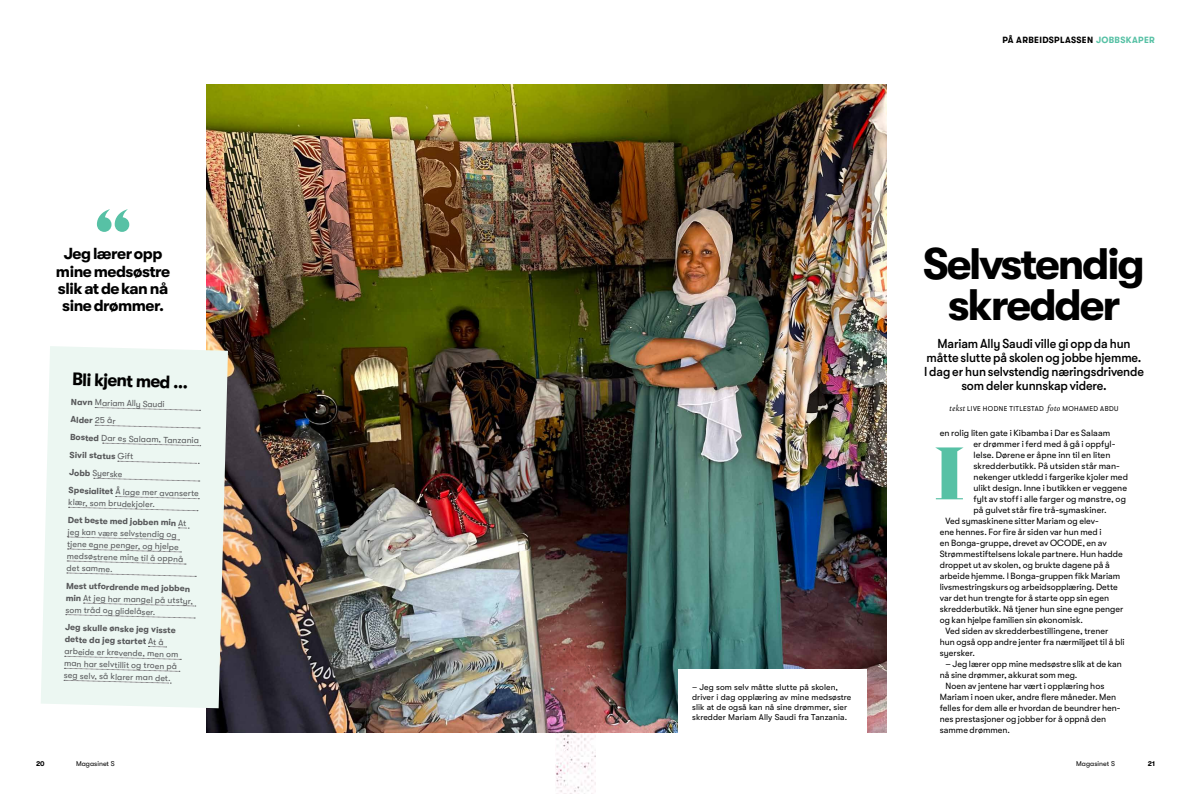
<style>
.page{position:relative;width:1191px;height:794px;background:#fff}
.page>*{position:absolute;margin:0;border:0;box-sizing:border-box;transform-origin:0 0}
.t1{font:72px "Bely Display";color:#57c1a5}
.t2{font:700 44px/41px "GT Walsheim";letter-spacing:-.05em;color:#000;text-align:center}
.t3{font:700 18px "GT Walsheim";color:#000;scale:.96 1}
.t4{font:700 16px/17.2px "GT Walsheim";letter-spacing:-.03em;color:#000;text-align:center}
.t5{font:500 13px/14px "GT Walsheim";letter-spacing:-.01em;color:#000;text-align:center;scale:.96 1}
.t6{font:9px "GT Walsheim";letter-spacing:.005em;color:#000}
.t7{font:700 9px "GT Walsheim";letter-spacing:.04em;color:#000}
.t8{font:8.8px/12px "GT Walsheim";color:#58595b}
.t9{font:700 8.8px/17.8px "GT Walsheim";color:#58595b}
.t10{font:8.5px/10px "GT Walsheim";letter-spacing:.01em;color:#000}
.t11{font:7px "GT Walsheim";letter-spacing:.06em;color:#000}
.t12{font:7px "GT Walsheim";color:#000}
.t13{font:700 7px "GT Walsheim";color:#000}
.s1{font-weight:400}
.s2{font-weight:700}
.s3{color:#57c1a5}
.s4{font-family:"Bely";font-style:italic;font-size:9px}
</style>
<div class="page">
<img style="left:206px;top:84px;width:680px;height:648px">
<img style="left:556px;top:647px;width:39px;height:147px">
<div style="left:678px;top:669px;width:188px;height:65px;background:#fff"></div>
<svg style="left:41px;top:346px;width:187px;height:362px;background:#e9f2ed"></svg>
<svg style="left:95px;top:425px;width:105px;height:4px"></svg>
<svg style="left:102px;top:442px;width:99px;height:4px"></svg>
<svg style="left:117px;top:460px;width:82px;height:4px"></svg>
<svg style="left:93px;top:478px;width:107px;height:4px"></svg>
<svg style="left:115px;top:496px;width:84px;height:3px"></svg>
<svg style="left:68px;top:507px;width:130px;height:4px"></svg>
<svg style="left:178px;top:527px;width:11px;height:2px"></svg>
<svg style="left:67px;top:536px;width:112px;height:4px"></svg>
<svg style="left:67px;top:548px;width:114px;height:4px"></svg>
<svg style="left:67px;top:560px;width:119px;height:5px"></svg>
<svg style="left:66px;top:572px;width:130px;height:5px"></svg>
<svg style="left:83px;top:602px;width:113px;height:5px"></svg>
<svg style="left:65px;top:614px;width:130px;height:4px"></svg>
<svg style="left:148px;top:646px;width:19px;height:1px"></svg>
<svg style="left:64px;top:655px;width:117px;height:5px"></svg>
<svg style="left:64px;top:667px;width:116px;height:5px"></svg>
<svg style="left:63px;top:679px;width:108px;height:5px"></svg>
<svg style="left:97px;top:209px;width:32px;height:23px"></svg>
<svg style="left:95px;top:401px;width:106px;height:10px"></svg>
<h3 class="t4" style="left:56px;top:245px;width:116px">Jeg lærer opp mine medsøstre slik at de kan nå sine drømmer.</h3>
<h3 class="t3" style="left:72px;top:369px;width:122px;rotate:1deg">Bli kjent med …</h3>
<p class="t9" style="left:71px;top:393px;width:43px;rotate:2deg">Navn <span class="s1">Mari</span></p>
<p class="t8" style="left:113px;top:397px;width:51px;rotate:1deg">am Ally Saud</p>
<p class="t8" style="left:71px;top:411px;width:130px;line-height:17.1px;rotate:2deg"><span class="s2">Alder</span> 25 år<br><span class="s2">Bosted</span> Dar es Salaam, Tanzania</p>
<p class="t9" style="left:70px;top:446px;width:65px;rotate:2deg">Sivil status <span class="s1">Gift<br></span>Jobb</p>
<p class="t8" style="left:93px;top:467px;width:31px;rotate:1deg">Syerske</p>
<p class="t8" style="left:69px;top:483px;width:132px;line-height:12.4px;rotate:2deg"><span class="s2">Spesialitet</span> Å lage mer avanserte klær, som brudekjoler.</p>
<p class="t8" style="left:68px;top:513px;width:120px;rotate:2deg"><span class="s2">Det beste med jobben min</span> At jeg kan være selvstendig og tjene egne penger, og hjelpe medsøstrene mine til å oppnå det samme.</p>
<p class="t8" style="left:66px;top:579px;width:129px;rotate:2deg"><span class="s2">Mest utfordrende med jobben min</span> At jeg har mangel på utstyr, som tråd og glidelåser.</p>
<p class="t8" style="left:65px;top:621px;width:116px;rotate:2deg"><span class="s2">Jeg skulle ønske jeg visste dette da jeg startet</span> At å arbeide er krevende, men om man har selvtillit og troen på seg selv, så klarer man det.</p>
<p class="t7" style="left:1002px;top:35px;width:154px">PÅ ARBEIDSPLASSEN <span class="s3">JOBBSKAPER</span></p>
<p class="t10" style="left:692px;top:682px;width:161px">– Jeg som selv måtte slutte på skolen, driver i dag opplæring av mine medsøstre slik at de også kan nå sine drømmer, sier skredder Mariam Ally Saudi fra Tanzania.</p>
<h2 class="t2" style="left:923px;top:244px;width:223px">Selvstendig skredder</h2>
<h3 class="t5" style="left:924px;top:337px;width:231px">Mariam Ally Saudi ville gi opp da hun måtte slutte på skolen og jobbe hjemme.<br>I dag er hun selvstendig næringsdrivende som deler kunnskap videre.</h3>
<p class="t11" style="left:949px;top:405px;width:170px"><span class="s4">tekst</span> LIVE HODNE TITLESTAD <span class="s4">foto</span> MOHAMED ABDU</p>
<p class="t6" style="left:939px;top:428px;width:172px">en rolig liten gate i Kibamba i Dar es Salaam</p>
<p class="t6" style="left:973px;top:439px;width:143px">er drømmer i ferd med å gå i oppfyl-</p>
<p class="t6" style="left:973px;top:450px;width:138px">lelse. Dørene er åpne inn til en liten</p>
<p class="t6" style="left:973px;top:461px;width:148px">skredderbutikk. På utsiden står man-</p>
<p class="t6" style="left:973px;top:472px;width:156px">nekenger utkledd i fargerike kjoler med</p>
<p class="t6" style="left:973px;top:483px;width:155px">ulikt design. Inne i butikken er veggene</p>
<p class="t6" style="left:973px;top:494px;width:154px">fylt av stoff i alle farger og mønstre, og</p>
<p class="t6" style="left:973px;top:505px;width:135px">på gulvet står fire trå-symaskiner.</p>
<p class="t6" style="left:945px;top:516px;width:155px">Ved symaskinene sitter Mariam og elev-</p>
<p class="t6" style="left:939px;top:527px;width:163px">ene hennes. For fire år siden var hun med i</p>
<p class="t6" style="left:939px;top:538px;width:168px">en Bonga-gruppe, drevet av OCODE, en av</p>
<p class="t6" style="left:939px;top:549px;width:184px">Strømmestiftelsens lokale partnere. Hun hadde</p>
<p class="t6" style="left:939px;top:560px;width:171px">droppet ut av skolen, og brukte dagene på å</p>
<p class="t6" style="left:939px;top:571px;width:182px">arbeide hjemme. I Bonga-gruppen fikk Mariam</p>
<p class="t6" style="left:939px;top:582px;width:180px">livsmestringskurs og arbeidsopplæring. Dette</p>
<p class="t6" style="left:939px;top:593px;width:171px">var det hun trengte for å starte opp sin egen</p>
<p class="t6" style="left:939px;top:604px;width:185px">skredderbutikk. Nå tjener hun sine egne penger</p>
<p class="t6" style="left:939px;top:615px;width:145px">og kan hjelpe familien sin økonomisk.</p>
<p class="t6" style="left:945px;top:626px;width:164px">Ved siden av skredderbestillingene, trener</p>
<p class="t6" style="left:939px;top:637px;width:186px">hun også opp andre jenter fra nærmiljøet til å bli</p>
<p class="t6" style="left:939px;top:648px;width:37px">syersker.</p>
<p class="t6" style="left:945px;top:659px;width:178px">– Jeg lærer opp mine medsøstre slik at de kan</p>
<p class="t6" style="left:939px;top:670px;width:139px">nå sine drømmer, akkurat som meg.</p>
<p class="t6" style="left:945px;top:681px;width:160px">Noen av jentene har vært i opplæring hos</p>
<p class="t6" style="left:939px;top:692px;width:178px">Mariam i noen uker, andre flere måneder. Men</p>
<p class="t6" style="left:939px;top:703px;width:182px">felles for dem alle er hvordan de beundrer hen-</p>
<p class="t6" style="left:939px;top:714px;width:168px">nes prestasjoner og jobber for å oppnå den</p>
<p class="t6" style="left:939px;top:725px;width:72px">samme drømmen.</p>
<h1 class="t1" style="left:933px;top:415px;width:33px">I</h1>
<p class="t13" style="left:36px;top:759px;width:10px">20</p>
<p class="t12" style="left:76px;top:759px;width:40px">Magasinet S</p>
<p class="t12" style="left:1076px;top:759px;width:40px">Magasinet S</p>
<p class="t13" style="left:1147px;top:759px;width:9px">21</p>
</div>
